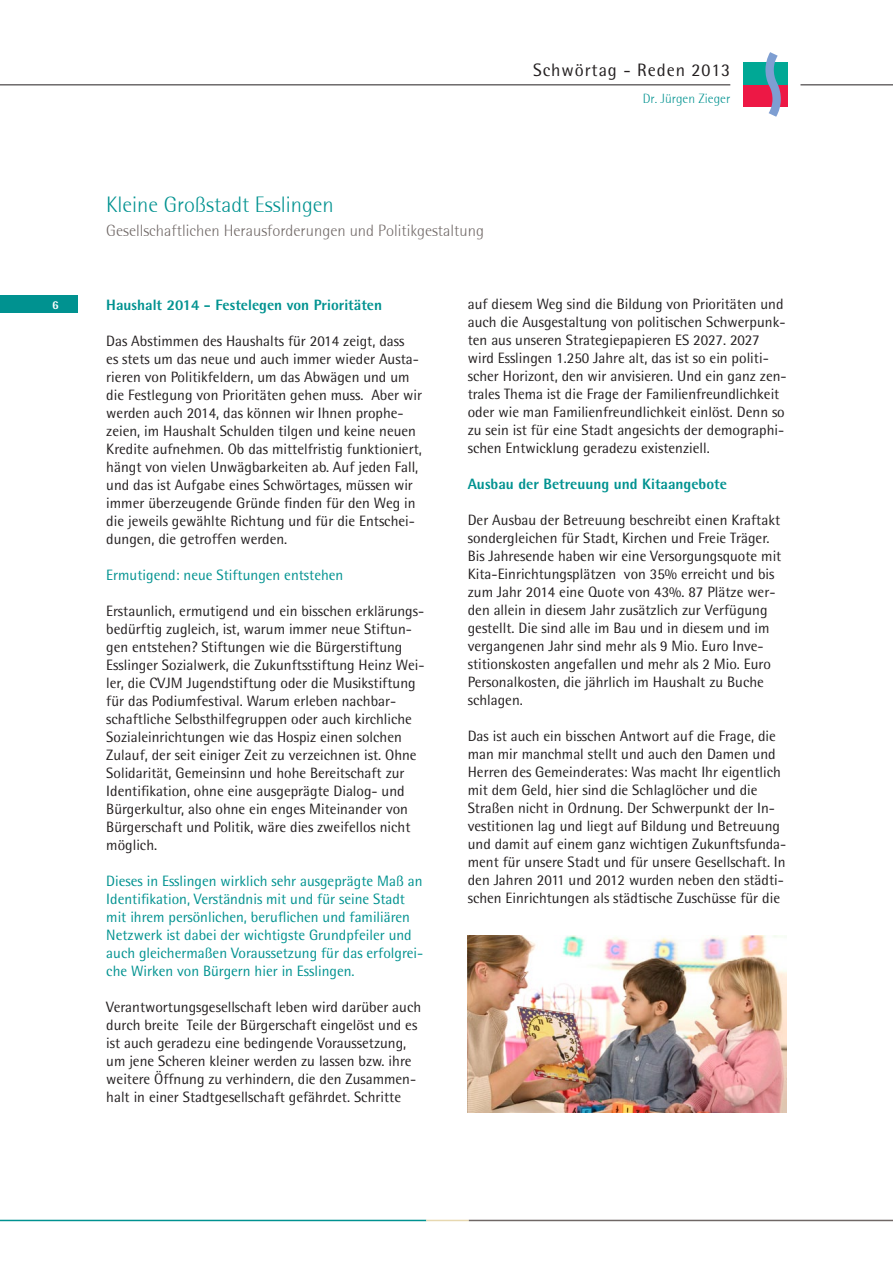
<style>
.page{position:relative;width:893px;height:1263px;background:#fff}
.page>*{position:absolute;margin:0;border:0;box-sizing:border-box;transform-origin:0 0}
.t1{font:300 22.5px "Rotis Semi Sans";color:#009290}
.t2{font:18px "Agfa Rotis Semisans";letter-spacing:.05em;color:#231f20}
.t3{font:300 16.5px "Rotis Semi Sans";color:#6f6765}
.t4{font:15px/18px "Agfa Rotis Semisans";color:#231f20}
.t5{font:15px/18px "Agfa Rotis Semisans";color:#009290}
.t6{font:800 15px "Agfa Rotis Semisans";color:#009290}
.t7{font:300 13.5px "Rotis Semi Sans";color:#009290}
.t8{font:800 12px "Agfa Rotis Semisans";color:#fff}
</style>
<div class="page">
<div style="left:0;top:296px;width:78px;height:17px;background:#009290"></div>
<div style="left:743px;top:85px;width:44px;height:22px;background:#ed1845"></div>
<div style="left:743px;top:63px;width:44px;height:22px;background:#00a895"></div>
<svg style="left:765px;top:52px;width:16px;height:65px"></svg>
<hr style="left:0;top:1220px;width:426px;height:1px;background:#009290">
<hr style="left:426px;top:1220px;width:43px;height:1px;background:#e7d8b0">
<hr style="left:469px;top:1220px;width:424px;height:1px;background:#6f6765">
<hr style="left:0;top:85px;width:730px;height:1px;background:#231f20">
<hr style="left:800px;top:85px;width:93px;height:1px;background:#231f20">
<img style="left:468px;top:935px;width:319px;height:177px">
<p class="t8" style="left:52px;top:297px;width:8px">6</p>
<h1 class="t1" style="left:106px;top:191px;width:229px">Kleine Großstadt Esslingen</h1>
<p class="t3" style="left:106px;top:221px;width:379px">Gesellschaftlichen Herausforderungen und Politikgestaltung</p>
<p class="t2" style="left:533px;top:59px;width:199px">Schwörtag - Reden 2013</p>
<p class="t7" style="left:643px;top:91px;width:89px">Dr. Jürgen Zieger</p>
<p class="t6" style="left:106px;top:295px;width:277px">Haushalt 2014 - Festelegen von Prioritäten</p>
<p class="t4" style="left:106px;top:331px;width:317px">Das Abstimmen des Haushalts für 2014 zeigt, dass<br>es stets um das neue und auch immer wieder Austa&shy;rieren von Politikfeldern, um das Abwägen und um die Festlegung von Prioritäten gehen muss. Aber wir werden auch 2014, das können wir Ihnen prophe&shy;zeien, im Haushalt Schulden tilgen und keine neuen Kredite aufnehmen. Ob das mittelfristig funktioniert, hängt von vielen Unwägbarkeiten ab. Auf jeden Fall, und das ist Aufgabe eines Schwörtages, müssen wir immer überzeugende Gründe finden für den Weg in die jeweils gewählte Richtung und für die Entschei&shy;dungen, die getroffen werden.</p>
<p class="t5" style="left:106px;top:565px;width:239px">Ermutigend: neue Stiftungen entstehen</p>
<p class="t4" style="left:106px;top:601px;width:320px">Erstaunlich, ermutigend und ein bisschen erklärungs&shy;bedürftig zugleich, ist, warum immer neue Stiftun&shy;gen entstehen? Stiftungen wie die Bürgerstiftung Esslinger Sozialwerk, die Zukunftsstiftung Heinz Wei&shy;ler, die CVJM Jugendstiftung oder die Musikstiftung für das Podiumfestival. Warum erleben nachbar&shy;schaftliche Selbsthilfegruppen oder auch kirchliche Sozialeinrichtungen wie das Hospiz einen solchen Zulauf, der seit einiger Zeit zu verzeichnen ist. Ohne Solidarität, Gemeinsinn und hohe Bereitschaft zur Identifikation, ohne eine ausgeprägte Dialog- und Bürgerkultur, also ohne ein enges Miteinander von Bürgerschaft und Politik, wäre dies zweifellos nicht möglich.</p>
<p class="t5" style="left:106px;top:871px;width:318px">Dieses in Esslingen wirklich sehr ausgeprägte Maß an Identifikation, Verständnis mit und für seine Stadt mit ihrem persönlichen, beruflichen und familiären Netzwerk ist dabei der wichtigste Grundpfeiler und auch gleichermaßen Voraussetzung für das erfolgrei&shy;che Wirken von Bürgern hier in Esslingen.</p>
<p class="t4" style="left:106px;top:997px;width:316px">Verantwortungsgesellschaft leben wird darüber auch durch breite Teile der Bürgerschaft eingelöst und es ist auch geradezu eine bedingende Voraussetzung, um jene Scheren kleiner werden zu lassen bzw. ihre weitere Öffnung zu verhindern, die den Zusammen&shy;halt in einer Stadtgesellschaft gefährdet. Schritte</p>
<p class="t4" style="left:468px;top:295px;width:320px">auf diesem Weg sind die Bildung von Prioritäten und auch die Ausgestaltung von politischen Schwerpunk&shy;ten aus unseren Strategiepapieren ES 2027. 2027 wird Esslingen 1.250 Jahre alt, das ist so ein politi&shy;scher Horizont, den wir anvisieren. Und ein ganz zen&shy;trales Thema ist die Frage der Familienfreundlichkeit oder wie man Familienfreundlichkeit einlöst. Denn so zu sein ist für eine Stadt angesichts der demographi&shy;schen Entwicklung geradezu existenziell.</p>
<p class="t6" style="left:468px;top:475px;width:261px">Ausbau der Betreuung und Kitaangebote</p>
<p class="t4" style="left:468px;top:511px;width:315px">Der Ausbau der Betreuung beschreibt einen Kraftakt sondergleichen für Stadt, Kirchen und Freie Träger.<br>Bis Jahresende haben wir eine Versorgungsquote mit Kita-Einrichtungsplätzen von 35% erreicht und bis zum Jahr 2014 eine Quote von 43%. 87 Plätze wer&shy;den allein in diesem Jahr zusätzlich zur Verfügung gestellt. Die sind alle im Bau und in diesem und im vergangenen Jahr sind mehr als 9 Mio. Euro Inve&shy;stitionskosten angefallen und mehr als 2 Mio. Euro Personalkosten, die jährlich im Haushalt zu Buche schlagen.</p>
<p class="t4" style="left:468px;top:727px;width:320px">Das ist auch ein bisschen Antwort auf die Frage, die man mir manchmal stellt und auch den Damen und Herren des Gemeinderates: Was macht Ihr eigentlich mit dem Geld, hier sind die Schlaglöcher und die Straßen nicht in Ordnung. Der Schwerpunkt der In&shy;vestitionen lag und liegt auf Bildung und Betreuung und damit auf einem ganz wichtigen Zukunftsfunda&shy;ment für unsere Stadt und für unsere Gesellschaft. In den Jahren 2011 und 2012 wurden neben den städti&shy;schen Einrichtungen als städtische Zuschüsse für die</p>
</div>
